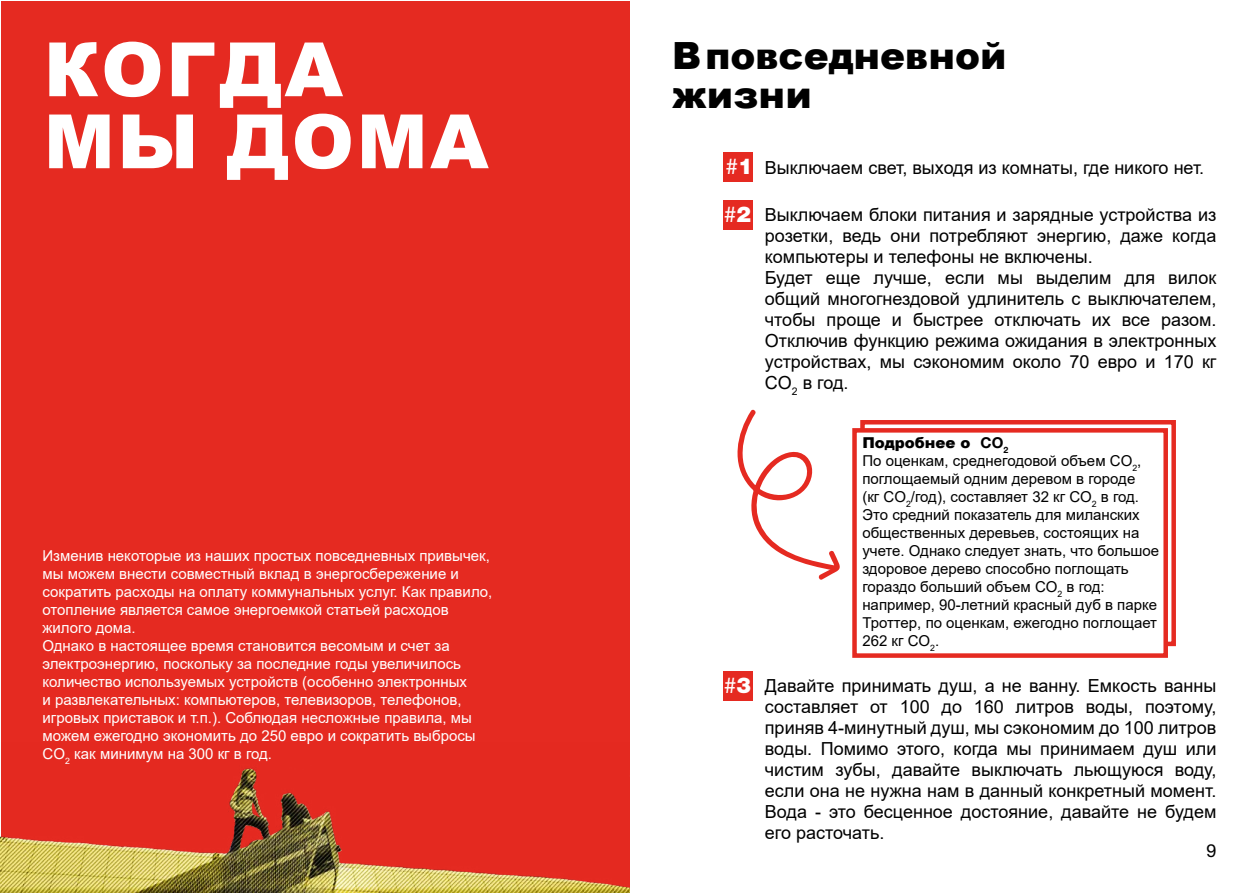
<style>
.page{position:relative;width:1259px;height:893px;background:#fff}
.page>*{position:absolute;margin:0;border:0;box-sizing:border-box;transform-origin:0 0}
.t1{font:900 75px/72px "Arial";letter-spacing:.035em;color:#fff}
.t2{font:900 37.5px/39px "Arial";color:#000}
.t3{font:21.9px "Helvetica Neue LT Std";color:#fff}
.t4{font:18px/21px "Arial";color:#000}
.t5{font:18px "Helvetica Neue LT Std";color:#000}
.t6{font:15px/18px "Arial";color:#fff}
.t7{font:15px/18px "Arial";color:#000}
.s1{font-weight:900}
.s2{font-family:"Helvetica Neue LT Std";font-weight:700}
</style>
<div class="page">
<div style="left:1px;top:1px;width:628px;height:891px;background:#e52a21"></div>
<img style="left:1px;top:768px;width:628px;height:125px">
<div style="left:723px;top:671px;width:29px;height:30px;background:#e52a21"></div>
<div style="left:723px;top:152px;width:29px;height:30px;background:#e52a21"></div>
<div style="left:723px;top:200px;width:29px;height:30px;background:#e52a21"></div>
<div style="left:860px;top:420px;width:316px;height:226px;border:4px solid #e52a21"></div>
<div style="left:852px;top:428px;width:316px;height:230px;background:#fff;border:4px solid #e52a21"></div>
<svg style="left:737px;top:409px;width:103px;height:171px"></svg>
<h1 class="t1" style="left:44px;top:31px;width:446px">КОГДА<br>МЫ ДОМА</h1>
<p class="t6" style="left:43px;top:547px;width:451px">Изменив некоторые из наших простых повседневных привычек, мы можем внести совместный вклад в энергосбережение и сократить расходы на оплату коммунальных услуг. Как правило, отопление является самое энергоемкой статьей расходов жилого дома.<br>Однако в настоящее время становится весомым и счет за электроэнергию, поскольку за последние годы увеличилось количество используемых устройств (особенно электронных<br>и развлекательных: компьютеров, телевизоров, телефонов, игровых приставок и т.п.). Соблюдая несложные правила, мы можем ежегодно экономить до 250 евро и сократить выбросы CO<sub>2</sub> как минимум на 300 кг в год.</p>
<h2 class="t2" style="left:672px;top:35px;width:336px">В повседневной жизни</h2>
<p class="t3" style="left:726px;top:153px;width:28px">#<span class="s1">1</span></p>
<p class="t3" style="left:724px;top:201px;width:28px">#<span class="s1">2</span></p>
<p class="t4" style="left:765px;top:157px;width:441px">Выключаем свет, выходя из комнаты, где никого нет.</p>
<p class="t4" style="left:765px;top:204px;width:453px">Выключаем блоки питания и зарядные устройства из розетки, ведь они потребляют энергию, даже когда компьютеры и телефоны не включены.<br>Будет еще лучше, если мы выделим для вилок общий многогнездовой удлинитель с выключателем, чтобы проще и быстрее отключать их все разом.<br>Отключив функцию режима ожидания в электронных устройствах, мы сэкономим около 70 евро и 170 кг CO<sub>2</sub> в год.</p>
<p class="t3" style="left:724px;top:672px;width:28px">#<span class="s1">3</span></p>
<p class="t7" style="left:862px;top:434px;width:298px"><span class="s1">Подробнее о</span> <span class="s2">CO</span><sub>2<br></sub>По оценкам, среднегодовой объем CO<sub>2</sub>, поглощаемый одним деревом в городе<br>(кг CO<sub>2</sub>/год), составляет 32 кг CO<sub>2</sub> в год.<br>Это средний показатель для миланских общественных деревьев, состоящих на учете. Однако следует знать, что большое здоровое дерево способно поглощать гораздо больший объем CO<sub>2</sub> в год: например, 90-летний красный дуб в парке Троттер, по оценкам, ежегодно поглощает 262 кг CO<sub>2</sub>.</p>
<p class="t4" style="left:765px;top:675px;width:453px;text-align:justify">Давайте принимать душ, а не ванну. Емкость ванны составляет от 100 до 160 литров воды, поэтому, приняв 4-минутный душ, мы сэкономим до 100 литров воды. Помимо этого, когда мы принимаем душ или чистим зубы, давайте выключать льющуюся воду, если она не нужна нам в данный конкретный момент.<br>Вода - это бесценное достояние, давайте не будем его расточать.</p>
<p class="t5" style="left:1206px;top:840px;width:12px">9</p>
</div>
